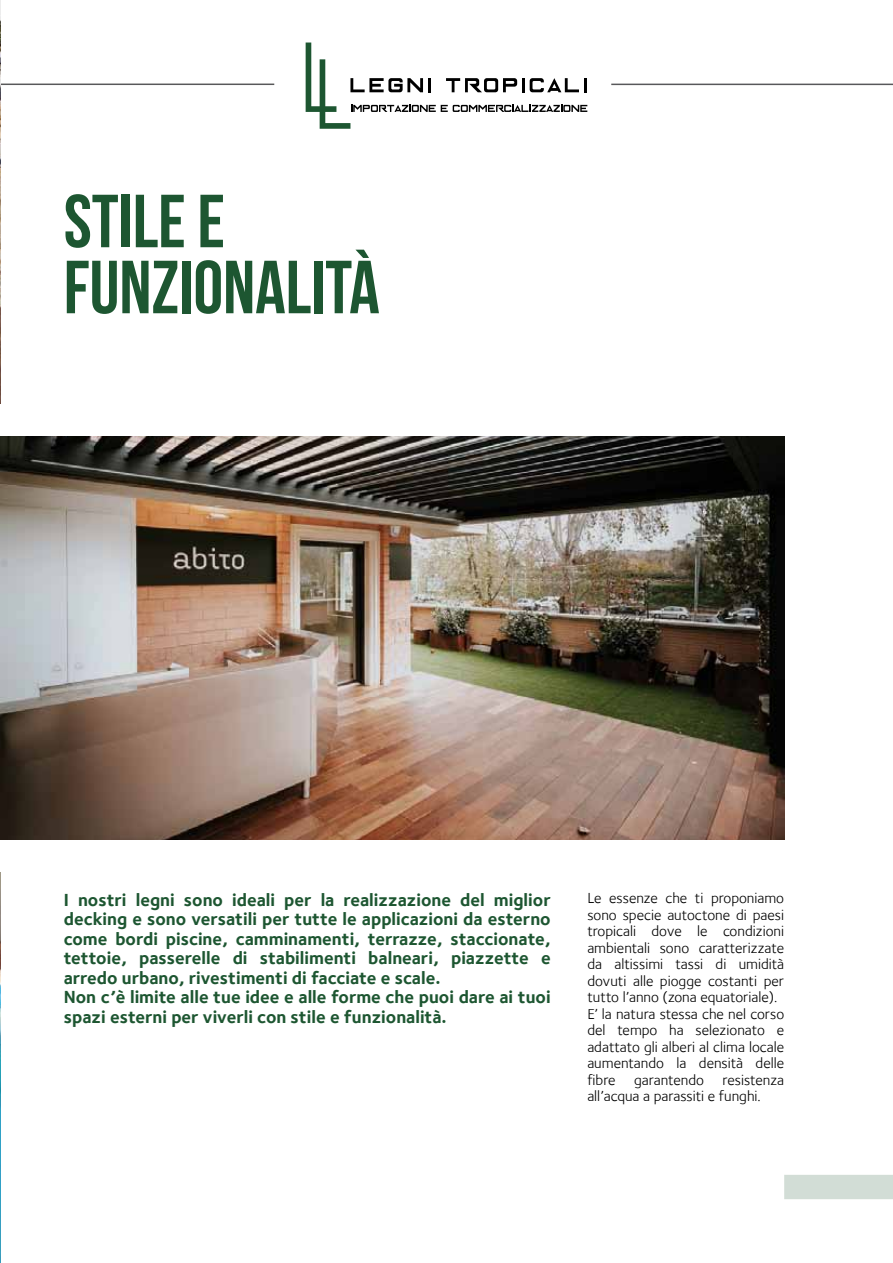
<style>
.page{position:relative;width:893px;height:1263px;background:#fff}
.page>*{position:absolute;margin:0;border:0;box-sizing:border-box;transform-origin:0 0}
.t1{font:75px/66px "Bebas Neue";color:#1d5631}
.t2{font:700 18px/19.5px "Foundry Sterling";color:#1d5631}
.t3{font:15px/16.5px "Foundry Sterling";color:#000}
</style>
<div class="page">
<img style="left:0;top:872px;width:1px;height:391px">
<img style="left:0;top:334px;width:1px;height:507px">
<svg style="left:306px;top:43px;width:281px;height:86px"></svg>
<hr style="left:0;top:84px;width:274px;height:1px;background:#58585a">
<hr style="left:611px;top:84px;width:282px;height:1px;background:#58585a">
<img style="left:0;top:0;width:1px;height:404px">
<img style="left:1px;top:436px;width:783px;height:404px">
<div style="left:784px;top:1175px;width:109px;height:24px;background:#d2ddd6"></div>
<div style="left:0;top:404px;width:893px;height:32px;background:#fff"></div>
<div style="left:0;top:840px;width:893px;height:32px;background:#fff"></div>
<h1 class="t1" style="left:64px;top:187px;width:317px">STILE E<br>FUNZIONALITà</h1>
<p class="t2" style="left:64px;top:889px;width:488px">I nostri legni sono ideali per la realizzazione del miglior decking e sono versatili per tutte le applicazioni da esterno come bordi piscine, camminamenti, terrazze, staccionate, tettoie, passerelle di stabilimenti balneari, piazzette e arredo urbano, rivestimenti di facciate e scale.<br>Non c’è limite alle tue idee e alle forme che puoi dare ai tuoi spazi esterni per viverli con stile e funzionalità.</p>
<p class="t3" style="left:587px;top:890px;width:198px">Le essenze che ti proponiamo sono specie autoctone di paesi tropicali dove le condizioni ambientali sono caratterizzate da altissimi tassi di umidità dovuti alle piogge costanti per tutto l’anno (zona equatoriale).<br>E’ la natura stessa che nel corso del tempo ha selezionato e adattato gli alberi al clima locale aumentando la densità delle fibre garantendo resistenza all’acqua a parassiti e funghi.</p>
</div>
